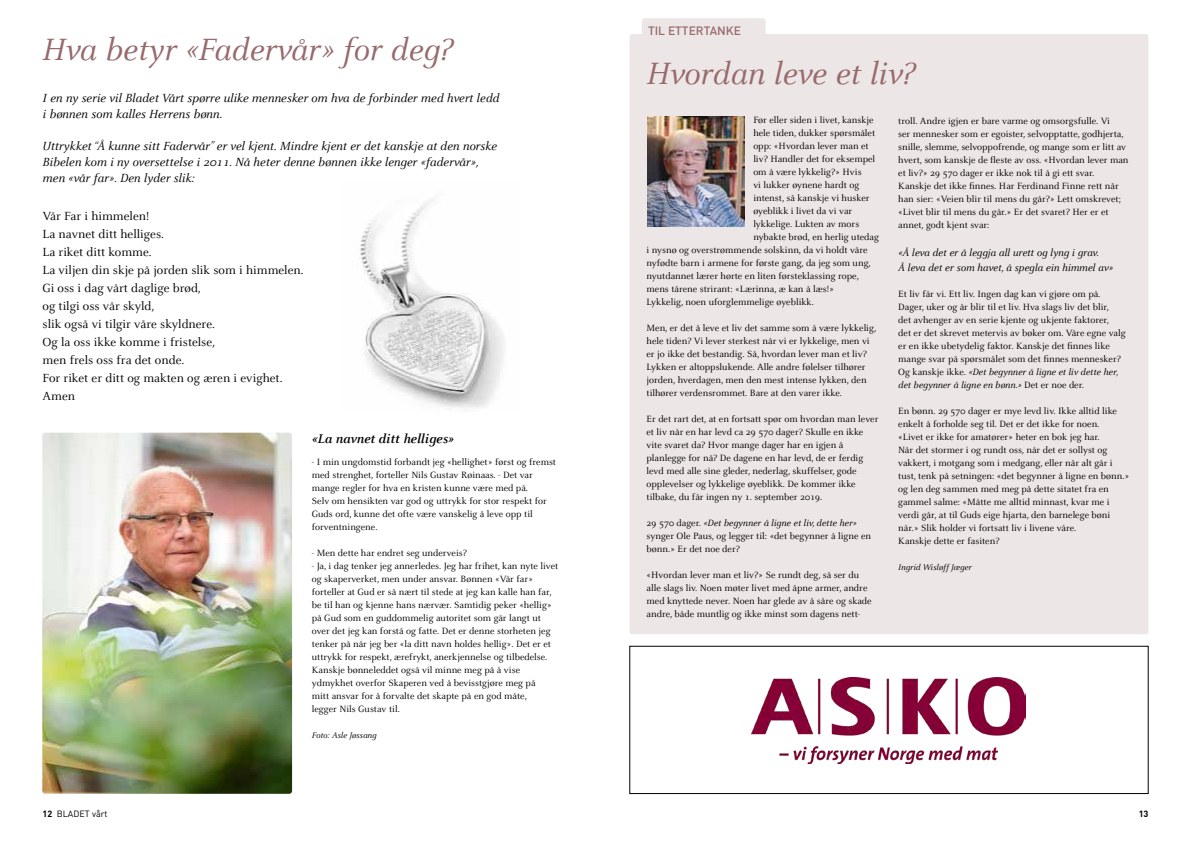
<style>
.page{position:relative;width:1191px;height:842px;background:#fff}
.page>*{position:absolute;margin:0;border:0;box-sizing:border-box;transform-origin:0 0}
.t1{font:italic 34px "Celeste";color:#976a6c}
.t2{font:italic 700 14px "Celeste";color:#000}
.t3{font:italic 13px/16px "Celeste";color:#000}
.t4{font:13px/18px "Celeste";color:#000}
.t5{font:500 12px "DIN";color:#976a6c}
.t6{font:italic 11px/15px "Celeste";color:#000}
.t7{font:10px/13px "Celeste";color:#000}
.t8{font:italic 9px "Celeste";color:#000}
.t9{font:9px "DIN Regular Alternate";color:#000}
.t10{font:700 9px "DIN";color:#000}
.s1{font-family:"DIN";font-weight:700}
.s2{font-style:italic}
</style>
<div class="page">
<div style="left:629px;top:646px;width:519px;height:148px;border:1px solid #000"></div>
<img style="left:751px;top:677px;width:274px;height:86px">
<div style="left:629px;top:34px;width:519px;height:600px;background:#ede6e6;border-radius:3px"></div>
<img style="left:647px;top:116px;width:98px;height:110px">
<div style="left:642px;top:18px;width:123px;height:38px;background:#ede6e6;border-radius:3px"></div>
<img style="left:359px;top:199px;width:145px;height:209px">
<img style="left:42px;top:433px;width:250px;height:361px">
<h1 class="t1" style="left:42px;top:32px;width:412px">Hva betyr «Fadervår» for deg?</h1>
<h3 class="t3" style="left:43px;top:90px;width:458px">I en ny serie vil Bladet Vårt spørre ulike mennesker om hva de forbinder med hvert ledd i bønnen som kalles Herrens bønn.</h3>
<h3 class="t3" style="left:43px;top:138px;width:456px">Uttrykket “Å kunne sitt Fadervår” er vel kjent. Mindre kjent er det kanskje at den norske<br>Bibelen kom i ny oversettelse i 2011. Nå heter denne bønnen ikke lenger «fadervår», men «vår far». Den lyder slik:</h3>
<p class="t4" style="left:43px;top:208px;width:263px">Vår Far i himmelen!<br>La navnet ditt helliges.<br>La riket ditt komme.<br>La viljen din skje på jorden slik som i himmelen.<br>Gi oss i dag vårt daglige brød,<br>og tilgi oss vår skyld,<br>slik også vi tilgir våre skyldnere.<br>Og la oss ikke komme i fristelse,<br>men frels oss fra det onde.<br>For riket er ditt og makten og æren i evighet.<br>Amen</p>
<p class="t9" style="left:43px;top:808px;width:67px"><span class="s1">12</span> BLADET vårt</p>
<h2 class="t2" style="left:312px;top:431px;width:143px">«La navnet ditt helliges»</h2>
<p class="t7" style="left:312px;top:455px;width:246px">- I min ungdomstid forbandt jeg «hellighet» først og fremst med strenghet, forteller Nils Gustav Røinaas. - Det var mange regler for hva en kristen kunne være med på.<br>Selv om hensikten var god og uttrykk for stor respekt for Guds ord, kunne det ofte være vanskelig å leve opp til forventningene.</p>
<p class="t7" style="left:312px;top:546px;width:156px">- Men dette har endret seg underveis?</p>
<p class="t7" style="left:312px;top:559px;width:248px">- Ja, i dag tenker jeg annerledes. Jeg har frihet, kan nyte livet og skaperverket, men under ansvar. Bønnen «Vår far» forteller at Gud er så nært til stede at jeg kan kalle han far, be til han og kjenne hans nærvær. Samtidig peker «hellig» på Gud som en guddommelig autoritet som går langt ut over det jeg kan forstå og fatte. Det er denne storheten jeg tenker på når jeg ber «la ditt navn holdes hellig». Det er et uttrykk for respekt, ærefrykt, anerkjennelse og tilbedelse.<br>Kanskje bønneleddet også vil minne meg på å vise ydmykhet overfor Skaperen ved å bevisstgjøre meg på<br>mitt ansvar for å forvalte det skapte på en god måte,<br>legger Nils Gustav til.</p>
<p class="t8" style="left:312px;top:730px;width:66px">Foto: Asle Jøssang</p>
<p class="t5" style="left:648px;top:23px;width:95px">TIL ETTERTANKE</p>
<h1 class="t1" style="left:646px;top:56px;width:270px">Hvordan leve et liv?</h1>
<p class="t7" style="left:898px;top:114px;width:232px">troll. Andre igjen er bare varme og omsorgsfulle. Vi<br>ser mennesker som er egoister, selvopptatte, godhjerta, snille, slemme, selvoppofrende, og mange som er litt av hvert, som kanskje de fleste av oss. «Hvordan lever man et liv?» 29 570 dager er ikke nok til å gi ett svar.<br>Kanskje det ikke finnes. Har Ferdinand Finne rett når han sier: «Veien blir til mens du går?» Lett omskrevet; «Livet blir til mens du går.» Er det svaret? Her er et annet, godt kjent svar:</p>
<p class="t6" style="left:898px;top:245px;width:216px">«Å leva det er å leggja all urett og lyng i grav.<br>Å leva det er som havet, å spegla ein himmel av»</p>
<p class="t7" style="left:898px;top:287px;width:229px">Et liv får vi. Ett liv. Ingen dag kan vi gjøre om på.<br>Dager, uker og år blir til et liv. Hva slags liv det blir,<br>det avhenger av en serie kjente og ukjente faktorer,<br>det er det skrevet metervis av bøker om. Våre egne valg er en ikke ubetydelig faktor. Kanskje det finnes like mange svar på spørsmålet som det finnes mennesker?<br>Og kanskje ikke. <span class="s2">«Det begynner å ligne et liv dette her, det begynner å ligne en bønn.»</span> Det er noe der.</p>
<p class="t7" style="left:898px;top:404px;width:233px">En bønn. 29 570 dager er mye levd liv. Ikke alltid like enkelt å forholde seg til. Det er det ikke for noen.<br>«Livet er ikke for amatører» heter en bok jeg har.<br>Når det stormer i og rundt oss, når det er sollyst og vakkert, i motgang som i medgang, eller når alt går i tust, tenk på setningen: «det begynner å ligne en bønn.» og len deg sammen med meg på dette sitatet fra en gammel salme: «Måtte me alltid minnast, kvar me i verdi går, at til Guds eige hjarta, den barnelege bøni når.» Slik holder vi fortsatt liv i livene våre.<br>Kanskje dette er fasiten?</p>
<p class="t8" style="left:898px;top:562px;width:75px">Ingrid Wisløff Jæger</p>
<p class="t7" style="left:753px;top:114px;width:122px">Før eller siden i livet, kanskje</p>
<p class="t7" style="left:753px;top:127px;width:123px">hele tiden, dukker spørsmålet</p>
<p class="t7" style="left:753px;top:140px;width:117px">opp: «Hvordan lever man et</p>
<p class="t7" style="left:753px;top:153px;width:123px">liv? Handler det for eksempel</p>
<p class="t7" style="left:753px;top:166px;width:110px">om å være lykkelig?» Hvis</p>
<p class="t7" style="left:753px;top:179px;width:108px">vi lukker øynene hardt og</p>
<p class="t7" style="left:753px;top:192px;width:118px">intenst, så kanskje vi husker</p>
<p class="t7" style="left:753px;top:205px;width:100px">øyeblikk i livet da vi var</p>
<p class="t7" style="left:753px;top:218px;width:107px">lykkelige. Lukten av mors</p>
<p class="t7" style="left:753px;top:231px;width:127px">nybakte brød, en herlig utedag</p>
<p class="t7" style="left:646px;top:244px;width:222px">i nysnø og overstrømmende solskinn, da vi holdt våre</p>
<p class="t7" style="left:646px;top:257px;width:226px">nyfødte barn i armene for første gang, da jeg som ung,</p>
<p class="t7" style="left:646px;top:270px;width:214px">nyutdannet lærer hørte en liten førsteklassing rope,</p>
<p class="t7" style="left:646px;top:283px;width:189px">mens tårene strirant: «Lærinna, æ kan å læs!»</p>
<p class="t7" style="left:646px;top:296px;width:169px">Lykkelig, noen uforglemmelige øyeblikk.</p>
<p class="t7" style="left:646px;top:322px;width:231px">Men, er det å leve et liv det samme som å være lykkelig, hele tiden? Vi lever sterkest når vi er lykkelige, men vi er jo ikke det bestandig. Så, hvordan lever man et liv?<br>Lykken er altoppslukende. Alle andre følelser tilhører jorden, hverdagen, men den mest intense lykken, den tilhører verdensrommet. Bare at den varer ikke.</p>
<p class="t7" style="left:646px;top:413px;width:233px">Er det rart det, at en fortsatt spør om hvordan man lever et liv når en har levd ca 29 570 dager? Skulle en ikke vite svaret da? Hvor mange dager har en igjen å planlegge for nå? De dagene en har levd, de er ferdig levd med alle sine gleder, nederlag, skuffelser, gode opplevelser og lykkelige øyeblikk. De kommer ikke tilbake, du får ingen ny 1. september 2019.</p>
<p class="t7" style="left:646px;top:517px;width:226px">29 570 dager. <span class="s2">«Det begynner å ligne et liv, dette her» </span>synger Ole Paus, og legger til: «det begynner å ligne en bønn.» Er det noe der?</p>
<p class="t7" style="left:646px;top:569px;width:227px">«Hvordan lever man et liv?» Se rundt deg, så ser du alle slags liv. Noen møter livet med åpne armer, andre med knyttede never. Noen har glede av å såre og skade andre, både muntlig og ikke minst som dagens nett-</p>
<p class="t10" style="left:1138px;top:808px;width:11px">13</p>
</div>
